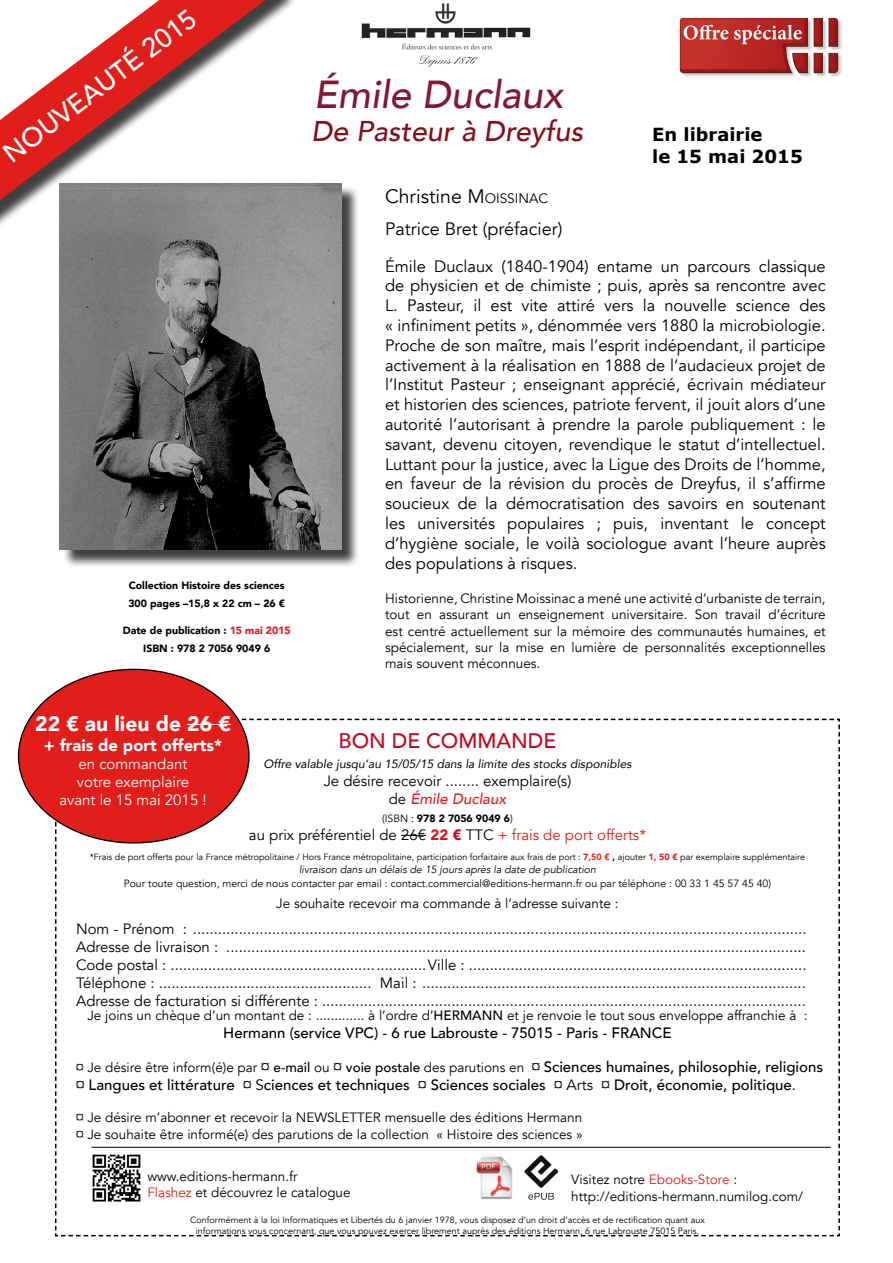
<style>
.page{position:relative;width:893px;height:1263px;background:#fff}
.page>*{position:absolute;margin:0;border:0;box-sizing:border-box;transform-origin:0 0}
.t1{font:italic 500 39px "Avenir";color:#831836}
.t2{font:italic 500 28.5px "Avenir";color:#860d18}
.t3{font:500 27px "Avenir";color:#fff}
.t4{font:900 21px "Avenir";color:#fff}
.t5{font:500 21px "Avenir";color:#c0081f}
.t6{font:19.5px "Avenir";color:#000}
.t7{font:700 18px/21.6px "Verdana";color:#000}
.t8{font:18px "Avenir";color:#000}
.t9{font:18px "Minion Pro";color:#fff}
.t10{font:16.5px/19.8px "Avenir";color:#010101;text-align:justify}
.t11{font:900 16.5px "Avenir";color:#fff}
.t12{font:15px/18px "Avenir";color:#000;text-align:center}
.t13{font:500 15px "Avenir";color:#000}
.t14{font:15px/18px "Avenir";color:#fff;text-align:center}
.t15{font:13.5px/16.2px "Avenir";color:#000}
.t16{font:italic 12px "Avenir";color:#000}
.t17{font:900 10.5px/18px "Avenir";color:#000}
.t18{font:10.5px "Avenir";color:#000}
.t19{font:italic 10.5px "Avenir";color:#000}
.t20{font:9px/10.8px "Avenir";color:#000;text-align:center}
.s1{color:#e2151f}
.s2{font-style:inherit}
.s3{font-size:13.65px}
.s4{font-weight:500;font-style:italic;color:#e21e1a}
.s5{font-weight:400}
.s6{font-weight:900;color:#e2151f}
.s7{font-weight:900;color:#c0081f}
.s8{color:#e21e1a}
.s9{font-weight:900;color:#e32a24}
.s10{font-weight:900;color:#010101}
.s11{font-weight:900;color:#e21e1a}
.s12{font-weight:500}
.s13{font-size:15px}
.s14{font-weight:500;font-size:15px}
</style>
<div class="page">
<img style="left:361px;top:3px;width:170px;height:64px">
<svg style="left:54px;top:718px;width:786px;height:519px"></svg>
<img style="left:680px;top:17px;width:162px;height:60px">
<div style="left:19px;top:669px;width:230px;height:174px;background:#e21e1a;border-radius:50%"></div>
<hr style="left:187px;top:724px;width:44px;height:1px;background:#fff">
<img style="left:85px;top:1147px;width:62px;height:62px">
<hr style="left:91px;top:1147px;width:740px;height:1px;background:#000">
<img style="left:525px;top:1155px;width:32px;height:44px">
<img style="left:474px;top:1157px;width:42px;height:42px">
<div style="left:0;top:0;width:297px;height:253px;background:#000;opacity:.75"></div>
<svg style="left:0;top:0;width:265px;height:200px"></svg>
<div style="left:62px;top:185px;width:298px;height:383px;background:#000;opacity:.75"></div>
<img style="left:60px;top:183px;width:281px;height:367px">
<h3 class="t3" style="left:85px;top:68px;width:120px;rotate:-37deg">uté 2015</h3>
<h3 class="t3" style="left:-8px;top:138px;width:79px;rotate:-37deg">no uvea</h3>
<p class="t17" style="left:128px;top:576px;width:158px">Collection Histoire des sciences<br>300 pages –15,8 x 22 cm – 26 €</p>
<p class="t17" style="left:123px;top:621px;width:169px;text-align:center">Date de publication : <span class="s1">15 mai 2015<br></span>ISBN : 978 2 7056 9049 6</p>
<h1 class="t1" style="left:314px;top:72px;width:251px">Émile Duclaux</h1>
<h2 class="t2" style="left:311px;top:114px;width:273px">De Pasteur à Dreyfus</h2>
<h3 class="t6" style="left:385px;top:184px;width:165px">Christine <span class="s2">M</span><span class="s3">OISSINAC</span></h3>
<p class="t8" style="left:385px;top:218px;width:179px">Patrice Bret (préfacier)</p>
<p class="t7" style="left:652px;top:123px;width:152px">En librairie<br>le 15 mai 2015</p>
<p class="t10" style="left:385px;top:256px;width:442px">Émile Duclaux (1840-1904) entame un parcours classique de physicien et de chimiste ; puis, après sa rencontre avec L. Pasteur, il est vite attiré vers la nouvelle science des « infiniment petits », dénommée vers 1880 la microbiologie.<br>Proche de son maître, mais l’esprit indépendant, il participe activement à la réalisation en 1888 de l’audacieux projet de l’Institut Pasteur ; enseignant apprécié, écrivain médiateur et historien des sciences, patriote fervent, il jouit alors d’une autorité l’autorisant à prendre la parole publiquement : le savant, devenu citoyen, revendique le statut d’intellectuel.<br>Luttant pour la justice, avec la Ligue des Droits de l’homme, en faveur de la révision du procès de Dreyfus, il s’affirme soucieux de la démocratisation des savoirs en soutenant les universités populaires ; puis, inventant le concept d’hygiène sociale, le voilà sociologue avant l’heure auprès des populations à risques.</p>
<p class="t15" style="left:385px;top:591px;width:442px;text-align:justify">Historienne, Christine Moissinac a mené une activité d’urbaniste de terrain, tout en assurant un enseignement universitaire. Son travail d’écriture est centré actuellement sur la mémoire des communautés humaines, et spécialement, sur la mise en lumière de personnalités exceptionnelles mais souvent méconnues.</p>
<h3 class="t4" style="left:35px;top:706px;width:197px">22 € au lieu de 26 €</h3>
<p class="t11" style="left:44px;top:731px;width:180px">+ frais de port offerts*</p>
<p class="t14" style="left:59px;top:755px;width:149px">en commandant<br>votre exemplaire avant le 15 mai 2015 !</p>
<h3 class="t5" style="left:339px;top:722px;width:219px">BON DE COMMANDE</h3>
<p class="t16" style="left:263px;top:757px;width:369px">Offre valable jusqu’au 15/05/15 dans la limite des stocks disponibles</p>
<p class="t12" style="left:324px;top:772px;width:249px">Je désire recevoir ........ exemplaire(s) de <span class="s4">Émile Duclaux</span></p>
<p class="t17" style="left:382px;top:809px;width:132px"><span class="s5">(ISBN :</span> 978 2 7056 9049 6<span class="s5">)</span></p>
<p class="t12" style="left:249px;top:826px;width:399px">au prix préférentiel de 26€ <span class="s6">22</span> <span class="s7">€</span> TTC <span class="s8">+ frais de port offerts*</span></p>
<p class="t20" style="left:90px;top:851px;width:717px">*Frais de port offerts pour la France métropolitaine / Hors France métropolitaine, participation forfaitaire aux frais de port : <span class="s9">7,50 €</span> <span class="s10">,</span> ajouter <span class="s11">1, 50 €</span> par exemplaire supplémentaire</p>
<p class="t19" style="left:299px;top:863px;width:298px">livraison dans un délais de 15 jours après la date de publication</p>
<p class="t18" style="left:124px;top:877px;width:649px">Pour toute question, merci de nous contacter par email : contact.commercial@editions-hermann.fr ou par téléphone : 00 33 1 45 57 45 40)</p>
<p class="t15" style="left:276px;top:895px;width:344px">Je souhaite recevoir ma commande à l’adresse suivante :</p>
<p class="t9" style="left:100px;top:794px;width:47px">- 15 %</p>
<p class="t12" style="left:76px;top:920px;width:732px;text-align:justify">Nom - Prénom : ...................................................................................................................................................<br>Adresse de livraison : ...........................................................................................................................................<br>Code postal : .............................................................Ville : .................................................................................<br>Téléphone : ................................................... Mail : ............................................................................................<br>Adresse de facturation si différente : ....................................................................................................................</p>
<p class="t15" style="left:87px;top:1007px;width:383px">Je joins un chèque d’un montant de : ............. à l’ordre d’<span class="s12">Hermann</span></p>
<p class="t15" style="left:507px;top:1007px;width:302px">et je renvoie le tout sous enveloppe affranchie à :</p>
<p class="t13" style="left:223px;top:1019px;width:450px">Hermann (service VPC) - 6 rue Labrouste - 75015 - Paris - FRANCE</p>
<p class="t15" style="left:76px;top:1059px;width:748px">¤ Je désire être inform(é)e par <span class="s13">¤</span> <span class="s12">e-mail</span> ou <span class="s13">¤</span> <span class="s12">voie postale</span> des parutions en <span class="s13">¤</span> <span class="s14">Sciences humaines, philosophie, religions</span></p>
<p class="t13" style="left:76px;top:1072px;width:721px"><span class="s5">¤</span> Langues et littérature <span class="s5">¤ S</span>ciences et techniques <span class="s5">¤</span> Sciences sociales <span class="s5">¤ Arts ¤</span> Droit, économie, politique<span class="s5">.</span></p>
<p class="t15" style="left:76px;top:1110px;width:508px">¤ Je désire m’abonner et recevoir la n ewsletter mensuelle des éditions Hermann ¤ Je souhaite être informé(e) des parutions de la collection « Histoire des sciences »</p>
<p class="t15" style="left:147px;top:1168px;width:205px">www.editions-hermann.fr<br><span class="s8">Flashez</span> et découvrez le catalogue</p>
<p class="t15" style="left:571px;top:1172px;width:233px">Visitez notre <span class="s8">Ebooks-Store</span> : http://editions-hermann.numilog.com/</p>
<p class="t20" style="left:190px;top:1215px;width:516px">Conformément à la loi Informatiques et Libertés du 6 janvier 1978, vous disposez d’un droit d’accès et de rectification quant aux informations vous concernant, que vous pouvez exercer librement auprès des éditions Hermann, 6 rue Labrouste 75015 Paris.</p>
</div>
